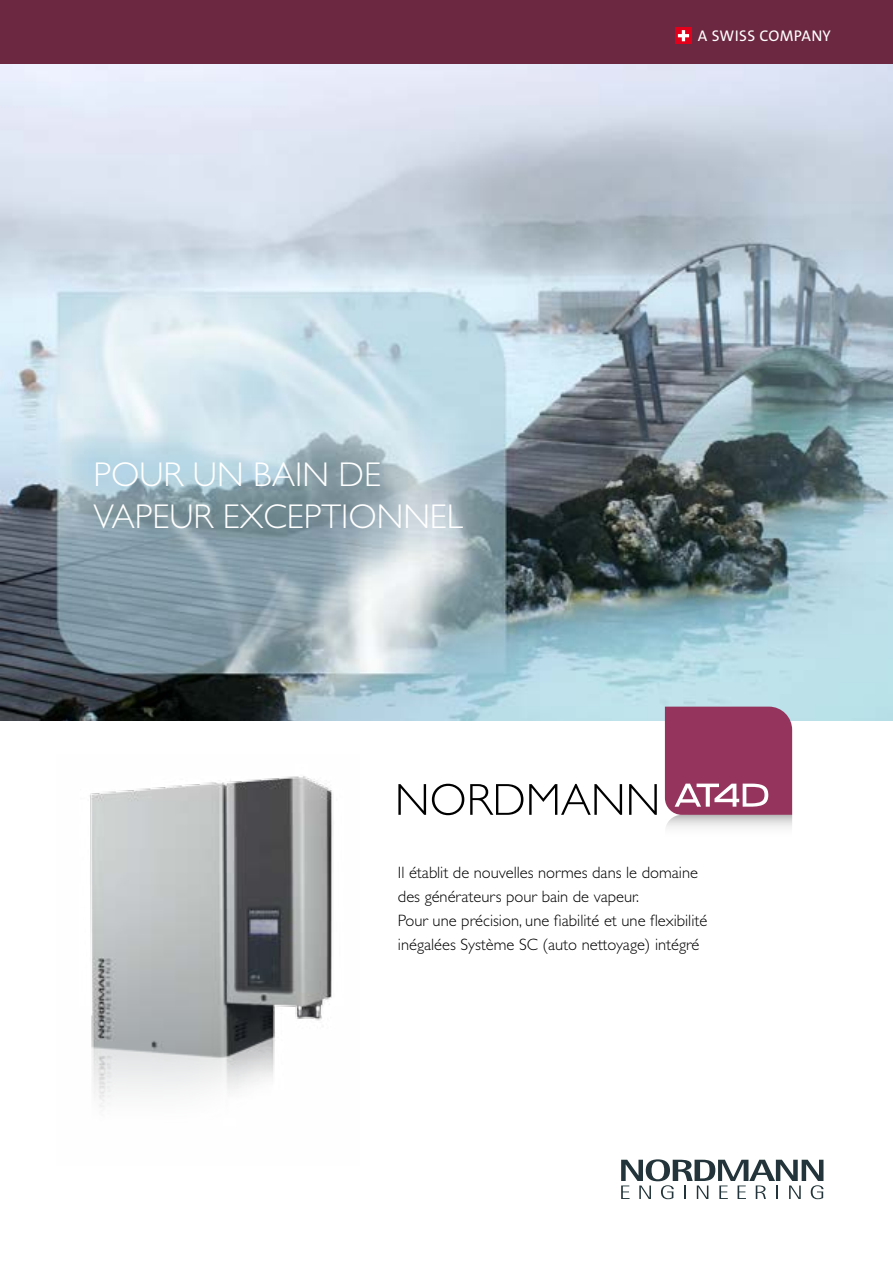
<style>
.page{position:relative;width:893px;height:1263px;background:#fff}
.page>*{position:absolute;margin:0;border:0;box-sizing:border-box;transform-origin:0 0}
.t1{font:300 34.5px/42px "Gill Sans Std";color:#fff}
.t2{font:300 16.5px/24px "Gill Sans Std";color:#000}
.t3{font:15.6px "The Sans B W5 Plain";letter-spacing:.02em;color:#fff}
</style>
<div class="page">
<img style="left:0;top:64px;width:893px;height:657px">
<img style="left:90px;top:776px;width:244px;height:331px">
<svg style="left:621px;top:1159px;width:202px;height:40px"></svg>
<svg style="left:665px;top:707px;width:127px;height:121px;background:#a35475"></svg>
<svg style="left:398px;top:784px;width:28px;height:31px"></svg>
<svg style="left:432px;top:784px;width:32px;height:31px"></svg>
<svg style="left:470px;top:784px;width:53px;height:31px"></svg>
<svg style="left:529px;top:784px;width:93px;height:31px"></svg>
<svg style="left:629px;top:784px;width:28px;height:31px"></svg>
<div style="left:0;top:0;width:893px;height:64px;background:#6c2841"></div>
<div style="left:675px;top:27px;width:17px;height:17px;background:#e2001a"></div>
<svg style="left:678px;top:30px;width:11px;height:11px"></svg>
<h1 class="t1" style="left:94px;top:453px;width:371px">POUR UN BAIN DE<br>VAPEUR EXCEPTIONNEL</h1>
<p class="t3" style="left:698px;top:26px;width:134px">A SWISS COMPANY</p>
<p class="t2" style="left:398px;top:861px;width:311px">Il établit de nouvelles normes dans le domaine des générateurs pour bain de vapeur.<br>Pour une précision, une fiabilité et une flexibilité inégalées Système SC (auto nettoyage) intégré</p>
</div>
